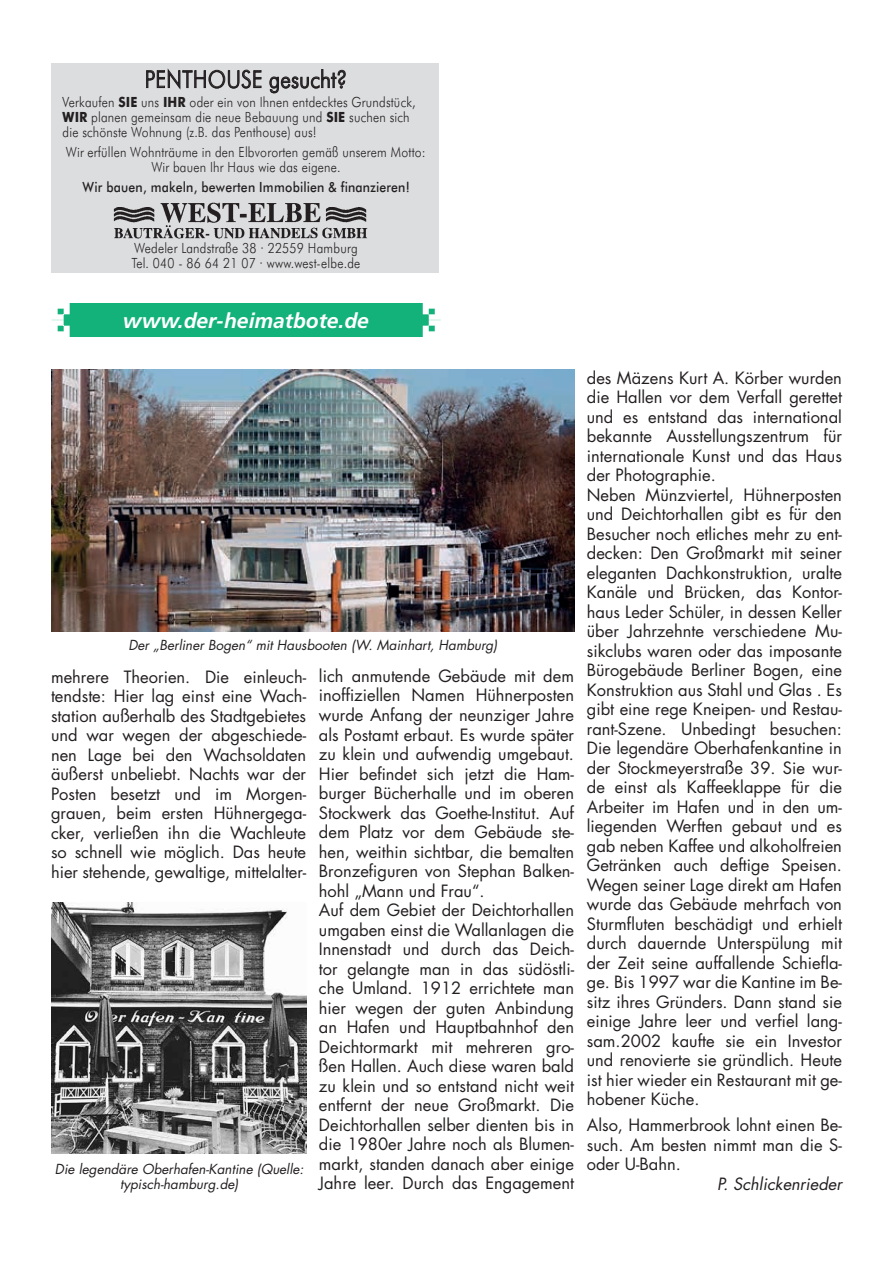
<style>
.page{position:relative;width:893px;height:1263px;background:#fff}
.page>*{position:absolute;margin:0;border:0;box-sizing:border-box;transform-origin:0 0}
.t1{font:23.7px "TT14907 O00";color:#231f20;scale:.9 1}
.t2{font:italic 700 21px "Frutiger LT Std";color:#fff}
.t3{font:16.5px/19.5px "Futura Std";color:#231f20;text-align:justify}
.t4{font:italic 16.5px "Futura Std";color:#231f20}
.t5{font:14.1px/14.9px "TT14907 O00";color:#231f20;scale:.9 1}
.t6{font:14.1px "TT14909 O00";color:#231f20;scale:.9 1}
.t7{font:italic 13.5px/15px "Futura Std";color:#231f20;text-align:center}
.s1{font-family:"TT14908 O00"}
</style>
<div class="page">
<div style="left:51px;top:63px;width:388px;height:209px;background:#dcdddf"></div>
<img style="left:113px;top:202px;width:255px;height:37px">
<svg style="left:52px;top:303px;width:389px;height:34px;background:#23b784"></svg>
<img style="left:51px;top:902px;width:255px;height:251px">
<img style="left:51px;top:370px;width:523px;height:261px">
<h1 class="t1" style="left:145px;top:66px;width:227px">PENTHOUSE gesucht?</h1>
<p class="t5" style="left:63px;top:95px;width:394px">Verkaufen <span class="s1">SIE</span> uns <span class="s1">IHR</span> oder ein von Ihnen entdecktes Grundstück,<br><span class="s1">WIR</span> planen gemeinsam die neue Bebauung und <span class="s1">SIE</span> suchen sich die schönste Wohnung (z.B. das Penthouse) aus!</p>
<p class="t5" style="left:66px;top:144px;width:401px;line-height:15.6px;text-align:center">Wir erfüllen Wohnträume in den Elbvororten gemäß unserem Motto:<br>Wir bauen Ihr Haus wie das eigene.</p>
<p class="t6" style="left:83px;top:179px;width:365px">Wir bauen, makeln, bewerten Immobilien &amp; finanzieren!</p>
<p class="t5" style="left:132px;top:240px;width:256px;line-height:15.6px">Wedeler Landstraße 38 · 22559 Hamburg<br>Tel. 040 - 86 64 21 07 · www.west-elbe.de</p>
<p class="t2" style="left:123px;top:308px;width:247px">www.der-heimatbote.de</p>
<p class="t7" style="left:128px;top:637px;width:370px">Der „Berliner Bogen“ mit Hausbooten (W. Mainhart, Hamburg)</p>
<p class="t3" style="left:51px;top:667px;width:257px">mehrere Theorien. Die einleuch&shy;tendste: Hier lag einst eine Wach&shy;station außerhalb des Stadtgebietes und war wegen der abgeschiede&shy;nen Lage bei den Wachsoldaten äußerst unbeliebt. Nachts war der Posten besetzt und im Morgen&shy;grauen, beim ersten Hühnergega&shy;cker, verließen ihn die Wachleute so schnell wie möglich. Das heute hier stehende, gewaltige, mittelalter-</p>
<p class="t3" style="left:319px;top:666px;width:257px;text-align:left">lich anmutende Gebäude mit dem inoffiziellen Namen Hühnerposten wurde Anfang der neunziger Jahre als Postamt erbaut. Es wurde später zu klein und aufwendig umgebaut.<br>Hier befindet sich jetzt die Ham&shy;burger Bücherhalle und im oberen<br>Stockwerk das Goethe-Institut. Auf dem Platz vor dem Gebäude ste&shy;hen, weithin sichtbar, die bemalten<br>Bronzefiguren von Stephan Balken&shy;hohl „Mann und Frau“.<br>Auf dem Gebiet der Deichtorhallen umgaben einst die Wallanlagen die<br>Innenstadt und durch das Deich&shy;tor gelangte man in das südöstli&shy;che Umland. 1912 errichtete man hier wegen der guten Anbindung an Hafen und Hauptbahnhof den<br>Deichtormarkt mit mehreren gro&shy;ßen Hallen. Auch diese waren bald zu klein und so entstand nicht weit entfernt der neue Großmarkt. Die<br>Deichtorhallen selber dienten bis in die 1980er Jahre noch als Blumen&shy;markt, standen danach aber einige<br>Jahre leer. Durch das Engagement</p>
<p class="t7" style="left:55px;top:1162px;width:250px">Die legendäre Oberhafen-Kantine (Quelle: typisch-hamburg.de)</p>
<p class="t3" style="left:587px;top:368px;width:257px;text-align:left">des Mäzens Kurt A. Körber wurden die Hallen vor dem Verfall gerettet und es entstand das international bekannte Ausstellungszentrum für internationale Kunst und das Haus der Photographie.<br>Neben Münzviertel, Hühnerposten und Deichtorhallen gibt es für den Besucher noch etliches mehr zu ent&shy;decken: Den Großmarkt mit seiner eleganten Dachkonstruktion, uralte Kanäle und Brücken, das Kontor&shy;haus Leder Schüler, in dessen Keller über Jahrzehnte verschiedene Mu&shy;sikclubs waren oder das imposante Bürogebäude Berliner Bogen, eine Konstruktion aus Stahl und Glas . Es gibt eine rege Kneipen- und Restau&shy;rant-Szene. Unbedingt besuchen:<br>Die legendäre Oberhafenkantine in der Stockmeyerstraße 39. Sie wur&shy;de einst als Kaffeeklappe für die Arbeiter im Hafen und in den um&shy;liegenden Werften gebaut und es gab neben Kaffee und alkoholfreien Getränken auch deftige Speisen.<br>Wegen seiner Lage direkt am Hafen wurde das Gebäude mehrfach von Sturmfluten beschädigt und erhielt durch dauernde Unterspülung mit der Zeit seine auffallende Schiefla&shy;ge. Bis 1997 war die Kantine im Be&shy;sitz ihres Gründers. Dann stand sie einige Jahre leer und verfiel lang&shy;sam.2002 kaufte sie ein Investor und renovierte sie gründlich. Heute ist hier wieder ein Restaurant mit ge&shy;hobener Küche.</p>
<p class="t3" style="left:587px;top:1115px;width:257px">Also, Hammerbrook lohnt einen Be&shy;such. Am besten nimmt man die S&shy;oder U-Bahn.</p>
<p class="t4" style="left:717px;top:1173px;width:126px">P. Schlickenrieder</p>
</div>
